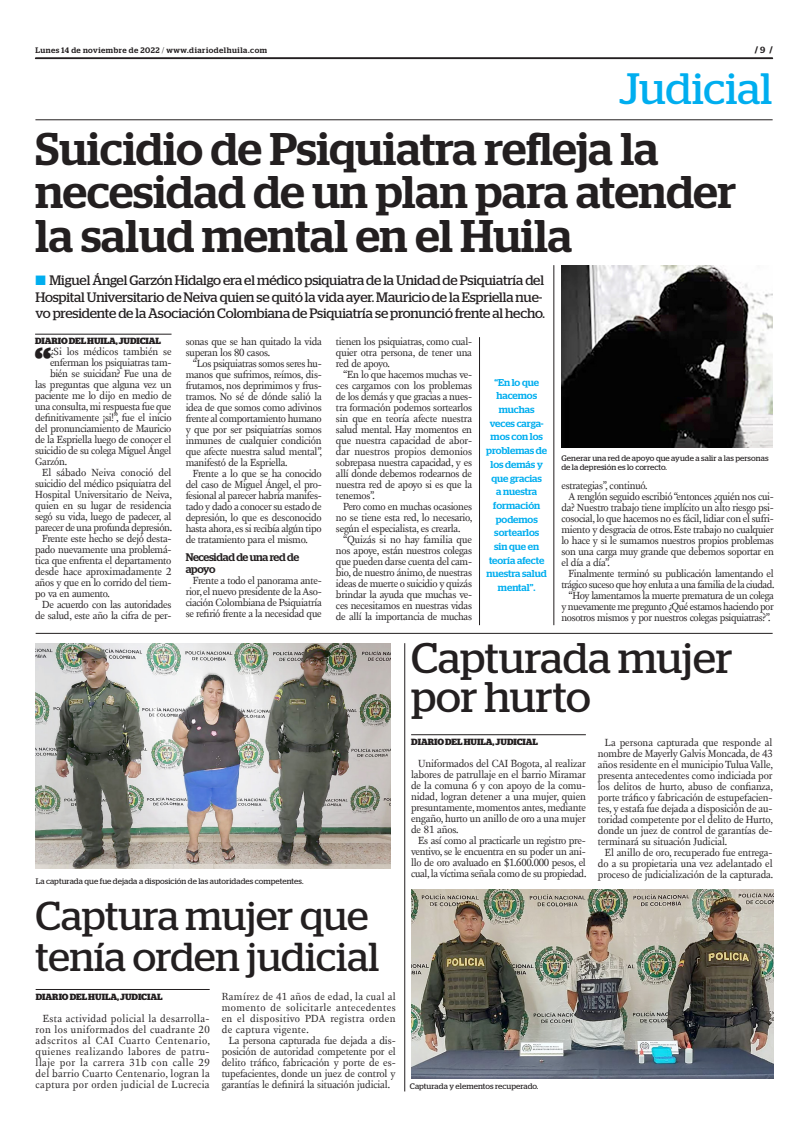
<style>
.page{position:relative;width:801px;height:1134px;background:#fff}
.page>*{position:absolute;margin:0;border:0;box-sizing:border-box;transform-origin:0 0}
.TITULO{font:500 45.7px/43.6px "Stag";color:#231f20}
.t1{font:43.9px "Stag";color:#00aeef}
.TITULO_3{font:42.8px/38.8px "Stag";letter-spacing:-.005em;color:#231f20}
.TEXTO_UNO{font:600 42px "Stag";color:#231f20}
.TITULO_3-2{font:40.4px/40.4px "Stag";color:#231f20}
.SUMARIO{font:13.7px/16.5px "Stag";letter-spacing:-.01em;color:#231f20}
.INTERTITULO{font:500 11px/12px "Stag";letter-spacing:-.03em;color:#231f20}
.TEXTO{font:10.6px/11px "New Fournier BP";letter-spacing:-.025em;color:#231f20;text-align:justify}
.TEXTO_UNO-2{font:10.6px "New Fournier BP";letter-spacing:-.025em;color:#231f20}
.TEXTO_UNO-3{font:10.6px "New Fournier BP";letter-spacing:-.005em;color:#231f20}
.DESTACADO_AZUL{font:500 10px/13.7px "Stag";letter-spacing:-.005em;color:#00aeef;text-align:center}
.CREDITO_1{font:700 9px "Stag";letter-spacing:-.005em;color:#231f20}
.PIE_DE_FOTO{font:8px/9px "Stag";letter-spacing:.005em;color:#231f20}
.t2{font:500 8px "Stag";letter-spacing:.06em;color:#231f20}
.s1{font-weight:300}
.s2{font-weight:500}
.s3{color:#00aeef}
</style>
<div class="page">
<svg style="left:35px;top:58px;width:738px;height:1px"></svg>
<hr style="left:35px;top:120px;width:737px;height:1px;background:#231f20">
<hr style="left:411px;top:734px;width:175px;height:1px;background:#231f20">
<img style="left:411px;top:889px;width:363px;height:189px">
<hr style="left:36px;top:989px;width:174px;height:1px;background:#231f20">
<img style="left:36px;top:643px;width:354px;height:225px">
<hr style="left:35px;top:334px;width:136px;height:1px;background:#231f20">
<img style="left:561px;top:265px;width:211px;height:183px">
<hr style="left:553px;top:265px;width:1px;height:360px;background:#231f20">
<hr style="left:479px;top:337px;width:1px;height:288px;background:#231f20">
<hr style="left:404px;top:643px;width:1px;height:448px;background:#231f20">
<hr style="left:36px;top:633px;width:736px;height:1px;background:#231f20">
<p class="t2" style="left:35px;top:45px;width:233px">Lunes 14 de noviembre de 2022 <span class="s1">/</span> www.diariodelhuila.com</p>
<p class="CREDITO_1" style="left:755px;top:45px;width:19px">/ <span class="s2">9</span> /</p>
<p class="t1" style="left:619px;top:63px;width:155px">Judicial</p>
<p class="TITULO" style="left:35px;top:126px;width:702px">Suicidio de Psiquiatra refleja la necesidad de un plan para atender la salud mental en el Huila</p>
<p class="SUMARIO" style="left:35px;top:272px;width:511px"><span class="s3">■</span> Miguel Ángel Garzón Hidalgo era el médico psiquiatra de la Unidad de Psiquiatría del<br>Hospital Universitario de Neiva quien se quitó la vida ayer. Mauricio de la Espriella nue&shy;vo presidente de la Asociación Colombiana de Psiquiatría se pronunció frente al hecho.</p>
<p class="TEXTO" style="left:186px;top:336px;width:138px">sonas que se han quitado la vida superan los 80 casos.</p>
<p class="TEXTO" style="left:186px;top:358px;width:138px;text-indent:7px">“Los psiquiatras somos seres hu&shy;manos que sufrimos, reímos, dis&shy;frutamos, nos deprimimos y frus&shy;tramos. No sé de dónde salió la idea de que somos como adivinos frente al comportamiento humano y que por ser psiquiatrías somos inmunes de cualquier condición que afecte nuestra salud mental”, manifestó de la Espriella.</p>
<p class="TEXTO" style="left:186px;top:468px;width:138px;text-indent:7px">Frente a lo que se ha conocido del caso de Miguel Ángel, el pro&shy;fesional al parecer habría manifes&shy;tado y dado a conocer su estado de depresión, lo que es desconocido hasta ahora, es si recibía algún tipo de tratamiento para el mismo.</p>
<p class="INTERTITULO" style="left:186px;top:551px;width:115px">Necesidad de una red de apoyo</p>
<p class="TEXTO" style="left:186px;top:575px;width:138px;text-indent:7px">Frente a todo el panorama ante&shy;rior, el nuevo presidente de la Aso&shy;ciación Colombiana de Psiquiatría se refirió frente a la necesidad que</p>
<p class="TEXTO" style="left:336px;top:336px;width:138px">tienen los psiquiatras, como cual&shy;quier otra persona, de tener una red de apoyo.</p>
<p class="TEXTO" style="left:336px;top:369px;width:138px;text-indent:7px">“En lo que hacemos muchas ve&shy;ces cargamos con los problemas de los demás y que gracias a nues&shy;tra formación podemos sortearlos sin que en teoría afecte nuestra salud mental. Hay momentos en que nuestra capacidad de abor&shy;dar nuestros propios demonios sobrepasa nuestra capacidad, y es allí donde debemos rodearnos de nuestra red de apoyo si es que la tenemos”.</p>
<p class="TEXTO" style="left:336px;top:501px;width:138px;text-indent:7px">Pero como en muchas ocasiones no se tiene esta red, lo necesario, según el especialista, es crearla.</p>
<p class="TEXTO" style="left:336px;top:534px;width:138px;text-indent:7px">“Quizás si no hay familia que nos apoye, están nuestros colegas que pueden darse cuenta del cam&shy;bio, de nuestro ánimo, de nuestras ideas de muerte o suicidio y quizás brindar la ayuda que muchas ve&shy;ces necesitamos en nuestras vidas de allí la importancia de muchas</p>
<p class="CREDITO_1" style="left:35px;top:336px;width:127px">DIARIO DEL HUILA, JUDICIAL</p>
<p class="TEXTO_UNO" style="left:35px;top:338px;width:18px">“</p>
<p class="TEXTO_UNO-3" style="left:50px;top:345px;width:123px">¿Si los médicos también se</p>
<p class="TEXTO_UNO-2" style="left:50px;top:356px;width:123px">enferman los psiquiatras tam-</p>
<p class="TEXTO_UNO-2" style="left:50px;top:367px;width:123px">bién se suicidan? Fue una de</p>
<p class="TEXTO_UNO-2" style="left:35px;top:378px;width:138px">las preguntas que alguna vez un</p>
<p class="TEXTO_UNO-2" style="left:35px;top:389px;width:138px">paciente me lo dijo en medio de</p>
<p class="TEXTO_UNO-2" style="left:35px;top:400px;width:138px">una consulta, mi respuesta fue que</p>
<p class="TEXTO_UNO-2" style="left:35px;top:411px;width:138px">definitivamente ¡si!”, fue el inicio</p>
<p class="TEXTO_UNO-2" style="left:35px;top:422px;width:138px">del pronunciamiento de Mauricio</p>
<p class="TEXTO_UNO-2" style="left:35px;top:433px;width:138px">de la Espriella luego de conocer el</p>
<p class="TEXTO_UNO-2" style="left:35px;top:444px;width:138px">suicidio de su colega Miguel Ángel</p>
<p class="TEXTO_UNO-2" style="left:35px;top:455px;width:34px">Garzón.</p>
<p class="TEXTO" style="left:35px;top:467px;width:138px;text-indent:7px">El sábado Neiva conoció del suicidio del médico psiquiatra del Hospital Universitario de Neiva, quien en su lugar de residencia segó su vida, luego de padecer, al parecer de una profunda depresión.</p>
<p class="TEXTO" style="left:35px;top:533px;width:138px;text-indent:7px">Frente este hecho se dejó desta&shy;pado nuevamente una problemá&shy;tica que enfrenta el departamento desde hace aproximadamente 2 años y que en lo corrido del tiem&shy;po va en aumento.</p>
<p class="TEXTO" style="left:35px;top:599px;width:138px;text-align:right">De acuerdo con las autoridades de salud, este año la cifra de per-</p>
<p class="DESTACADO_AZUL" style="left:486px;top:375px;width:62px">“En lo que hacemos muchas veces carga&shy;mos con los problemas de los demás y que gracias<br>a nuestra formación podemos sortearlos<br>sin que en teoría afecte nuestra salud mental”.</p>
<p class="PIE_DE_FOTO" style="left:561px;top:453px;width:209px">Generar una red de apoyo que ayude a salir a las personas de la depresión es lo correcto.</p>
<p class="TEXTO" style="left:561px;top:480px;width:88px">estrategias”, continuó.</p>
<p class="TEXTO" style="left:561px;top:491px;width:214px;text-indent:7px">A renglón seguido escribió “entonces ¿quién nos cui&shy;da? Nuestro trabajo tiene implícito un alto riesgo psi&shy;cosocial, lo que hacemos no es fácil, lidiar con el sufri&shy;miento y desgracia de otros. Este trabajo no cualquier lo hace y si le sumamos nuestros propios problemas son una carga muy grande que debemos soportar en el día a día”.</p>
<p class="TEXTO" style="left:561px;top:568px;width:214px;text-align:right">Finalmente terminó su publicación lamentando el trágico suceso que hoy enluta a una familia de la ciudad.</p>
<p class="TEXTO" style="left:561px;top:590px;width:214px;text-indent:7px">“Hoy lamentamos la muerte prematura de un colega y nuevamente me pregunto ¿Qué estamos haciendo por nosotros mismos y por nuestros colegas psiquiatras?”.</p>
<p class="PIE_DE_FOTO" style="left:36px;top:876px;width:269px">La capturada que fue dejada a disposición de las autoridades competentes.</p>
<p class="TITULO_3-2" style="left:36px;top:895px;width:345px">Captura mujer que tenía orden judicial</p>
<p class="CREDITO_1" style="left:36px;top:991px;width:128px">DIARIO DEL HUILA, JUDICIAL</p>
<p class="TEXTO" style="left:36px;top:1012px;width:176px;text-indent:7px">Esta actividad policial la desarrolla&shy;ron los uniformados del cuadrante 20 adscritos al CAI Cuarto Centenario, quienes realizando labores de patru&shy;llaje por la carrera 31b con calle 29 del barrio Cuarto Centenario, logran la captura por orden judicial de Lucrecia</p>
<p class="TEXTO" style="left:222px;top:991px;width:176px">Ramírez de 41 años de edad, la cual al momento de solicitarle antecedentes en el dispositivo PDA registra orden de captura vigente.</p>
<p class="TEXTO" style="left:222px;top:1035px;width:176px;text-indent:7px">La persona capturada fue dejada a dis&shy;posición de autoridad competente por el delito tráfico, fabricación y porte de es&shy;tupefacientes, donde un juez de control y garantías le definirá la situación judicial.</p>
<p class="TITULO_3" style="left:411px;top:638px;width:323px">Capturada mujer por hurto</p>
<p class="CREDITO_1" style="left:411px;top:736px;width:128px">DIARIO DEL HUILA, JUDICIAL</p>
<p class="TEXTO" style="left:411px;top:758px;width:176px;text-indent:7px">Uniformados del CAI Bogota, al realizar labores de patrullaje en el barrio Miramar de la comuna 6 y con apoyo de la comu&shy;nidad, logran detener a una mujer, quien presuntamente, momentos antes, mediante engaño, hurto un anillo de oro a una mujer de 81 años.</p>
<p class="TEXTO" style="left:411px;top:835px;width:177px;text-indent:7px">Es así como al practicarle un registro pre&shy;ventivo, se le encuentra en su poder un ani&shy;llo de oro avaluado en $1.600.000 pesos, el cual, la víctima señala como de su propiedad.</p>
<p class="TEXTO" style="left:598px;top:736px;width:177px;text-indent:7px">La persona capturada que responde al nombre de Mayerly Galvis Moncada, de 43 años residente en el municipio Tulua Valle, presenta antecedentes como indiciada por los delitos de hurto, abuso de confianza, porte tráfico y fabricación de estupefacien&shy;tes, y estafa fue dejada a disposición de au&shy;toridad competente por el delito de Hurto, donde un juez de control de garantías de&shy;terminará su situación Judicial.</p>
<p class="TEXTO" style="left:598px;top:846px;width:177px;text-indent:7px">El anillo de oro, recuperado fue entrega&shy;do a su propietaria una vez adelantado el proceso de judicialización de la capturada.</p>
<p class="PIE_DE_FOTO" style="left:410px;top:1081px;width:130px">Capturada y elementos recuperado.</p>
</div>
